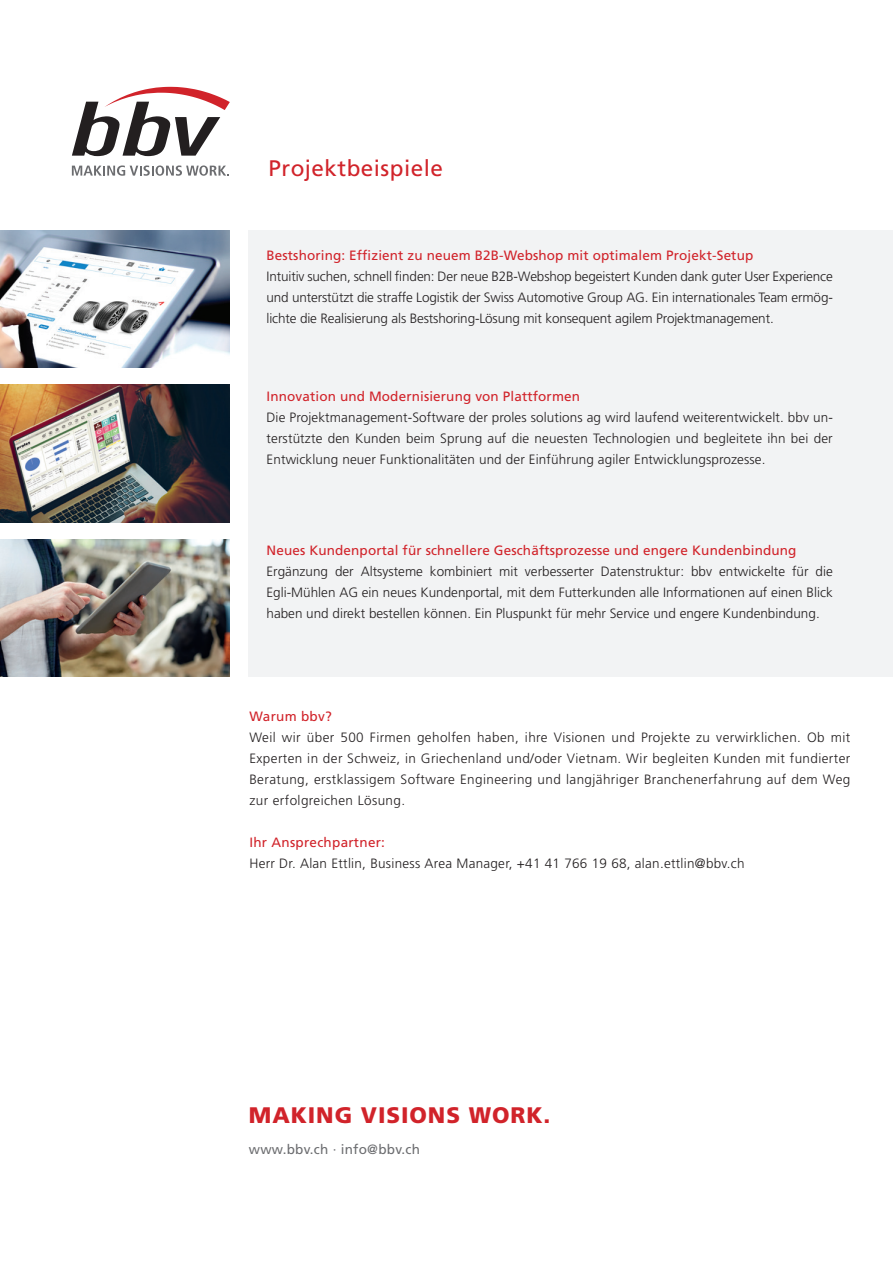
<style>
.page{position:relative;width:893px;height:1263px;background:#fff}
.page>*{position:absolute;margin:0;border:0;box-sizing:border-box;transform-origin:0 0}
.t1{font:900 22.5px "Frutiger";letter-spacing:.04em;color:#d1232a}
.t2{font:22.5px "Frutiger";letter-spacing:.02em;color:#d1232a}
.t3{font:300 13.5px/21px "Frutiger";letter-spacing:.01em;color:#231f20;text-align:justify}
.t4{font:13.5px "Frutiger";letter-spacing:.01em;color:#d1232a}
.t5{font:13.5px "Frutiger";letter-spacing:.02em;color:#6c6d70}
</style>
<div class="page">
<div style="left:249px;top:231px;width:644px;height:446px;background:#f2f3f4"></div>
<svg style="left:72px;top:165px;width:157px;height:11px"></svg>
<svg style="left:72px;top:87px;width:158px;height:69px"></svg>
<img style="left:0;top:231px;width:230px;height:137px">
<img style="left:0;top:539px;width:230px;height:138px">
<img style="left:0;top:385px;width:230px;height:137px">
<h1 class="t2" style="left:269px;top:155px;width:176px">Projektbeispiele</h1>
<p class="t4" style="left:266px;top:248px;width:488px">Bestshoring: Effizient zu neuem B2B-Webshop mit optimalem Projekt-Setup</p>
<p class="t3" style="left:266px;top:266px;width:568px">Intuitiv suchen, schnell finden: Der neue B2B-Webshop begeistert Kunden dank guter User Experience und unterstützt die straffe Logistik der Swiss Automotive Group AG. Ein internationales Team ermög&shy;lichte die Realisierung als Bestshoring-Lösung mit konsequent agilem Projektmanagement.</p>
<p class="t4" style="left:266px;top:389px;width:315px">Innovation und Modernisierung von Plattformen</p>
<p class="t3" style="left:266px;top:407px;width:568px">Die Projektmanagement-Software der proles solutions ag wird laufend weiterentwickelt. bbv un&shy;terstützte den Kunden beim Sprung auf die neuesten Technologien und begleitete ihn bei der Entwicklung neuer Funktionalitäten und der Einführung agiler Entwicklungsprozesse.</p>
<p class="t4" style="left:266px;top:542px;width:531px">Neues Kundenportal für schnellere Geschäftsprozesse und engere Kundenbindung</p>
<p class="t3" style="left:266px;top:560px;width:568px">Ergänzung der Altsysteme kombiniert mit verbesserter Datenstruktur: bbv entwickelte für die Egli-Mühlen AG ein neues Kundenportal, mit dem Futterkunden alle Informationen auf einen Blick haben und direkt bestellen können. Ein Pluspunkt für mehr Service und engere Kundenbindung.</p>
<p class="t4" style="left:249px;top:708px;width:84px">Warum bbv?</p>
<p class="t3" style="left:249px;top:727px;width:603px">Weil wir über 500 Firmen geholfen haben, ihre Visionen und Projekte zu verwirklichen. Ob mit Experten in der Schweiz, in Griechenland und/oder Vietnam. Wir begleiten Kunden mit fundierter Beratung, erstklassigem Software Engineering und langjähriger Branchenerfahrung auf dem Weg zur erfolgreichen Lösung.</p>
<p class="t4" style="left:249px;top:834px;width:137px">Ihr Ansprechpartner:</p>
<p class="t3" style="left:249px;top:853px;width:497px">Herr Dr. Alan Ettlin, Business Area Manager, +41 41 766 19 68, alan.ettlin@bbv.ch</p>
<h1 class="t1" style="left:249px;top:1102px;width:303px">MAKING VISIONS WORK.</h1>
<p class="t5" style="left:249px;top:1141px;width:173px">www.bbv.ch · info@bbv.ch</p>
</div>
